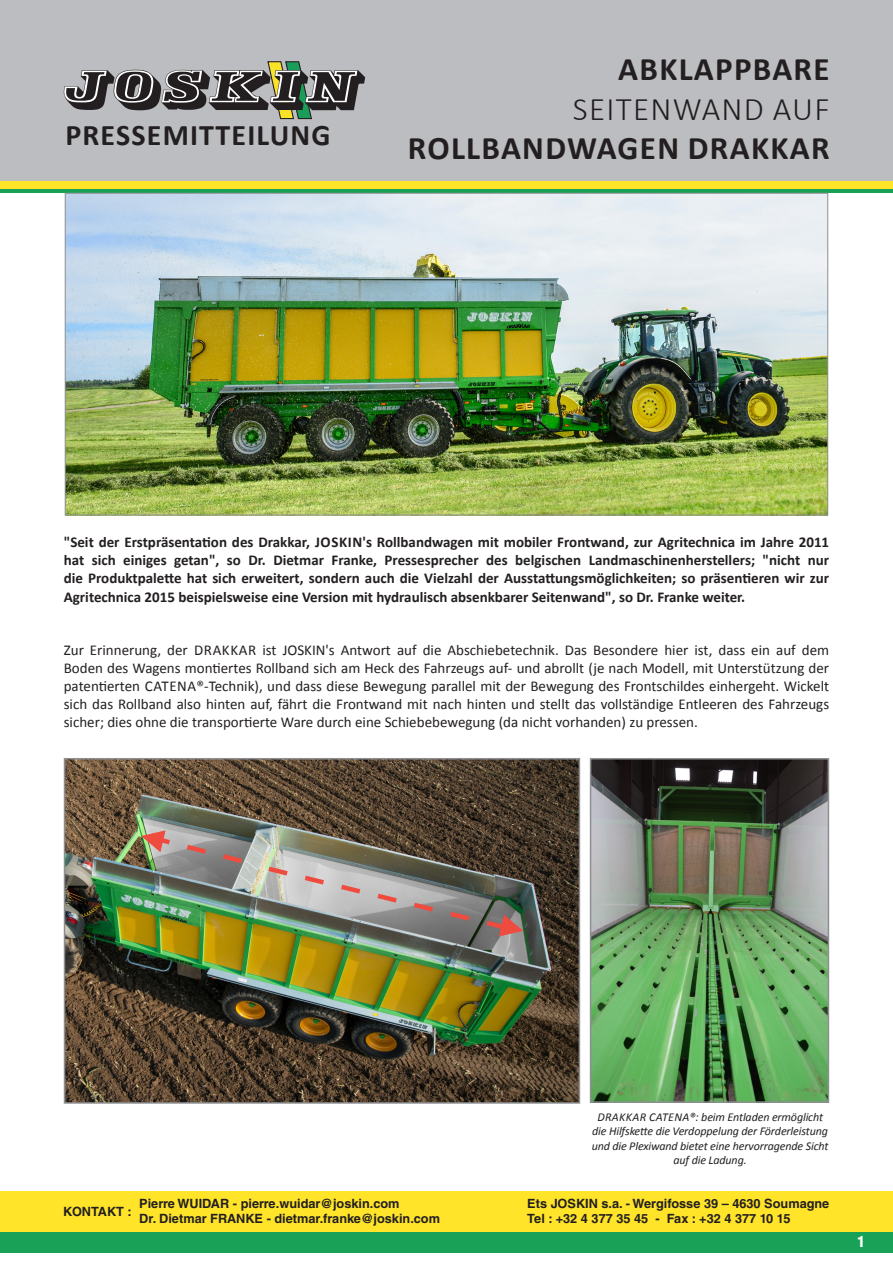
<style>
.page{position:relative;width:893px;height:1263px;background:#fff}
.page>*{position:absolute;margin:0;border:0;box-sizing:border-box;transform-origin:0 0}
.t1{font:700 33px/39.6px "Calibri";letter-spacing:.04em;color:#231f20;text-align:right}
.t2{font:700 30px "Calibri";letter-spacing:.04em;color:#231f20}
.t3{font:15px/18px "Calibri";color:#231f20;text-align:justify}
.t4{font:700 15px/18px "Calibri";color:#231f20;text-align:justify}
.t5{font:900 condensed 15px "Helvetica LT Std";color:#fff}
.t6{font:700 12.75px/15.3px "Helvetica LT Std";color:#231f20}
.t7{font:italic 12px/14.4px "Calibri";letter-spacing:-.01em;color:#231f20;text-align:center}
.s1{font-weight:300}
</style>
<div class="page">
<div style="left:0;top:1229px;width:893px;height:23px;background:#19a157"></div>
<svg style="left:0;top:189px;width:893px;height:4px;background:#1e9f59"></svg>
<div style="left:0;top:1191px;width:893px;height:40px;background:#ffe42a"></div>
<div style="left:0;top:180px;width:893px;height:9px;background:#ffe42a"></div>
<div style="left:0;top:0;width:893px;height:181px;background:#bcbdc0"></div>
<svg style="left:64px;top:61px;width:301px;height:58px"></svg>
<img style="left:67px;top:195px;width:759px;height:318px">
<img style="left:67px;top:761px;width:510px;height:340px">
<div style="left:64px;top:758px;width:516px;height:346px;border:2px solid #8d8f92"></div>
<img style="left:263px;top:863px;width:260px;height:74px">
<svg style="left:141px;top:830px;width:106px;height:36px;background:#9b8c85"></svg>
<img style="left:593px;top:761px;width:233px;height:339px">
<div style="left:590px;top:758px;width:239px;height:345px;border:2px solid #8d8f92"></div>
<h2 class="t2" style="left:65px;top:116px;width:267px">PRESSEMITTEILUNG</h2>
<p class="t1" style="left:408px;top:49px;width:423px">ABKLAPPBARE<br><span class="s1">SEITENWAND AUF<br></span>ROLLBANDWAGEN DRAKKAR</p>
<p class="t4" style="left:64px;top:533px;width:767px">"Seit der Erstpräsentation des Drakkar, JOSKIN's Rollbandwagen mit mobiler Frontwand, zur Agritechnica im Jahre 2011 hat sich einiges getan", so Dr. Dietmar Franke, Pressesprecher des belgischen Landmaschinenherstellers; "nicht nur die Produktpalette hat sich erweitert, sondern auch die Vielzahl der Ausstattungsmöglichkeiten; so präsentieren wir zur Agritechnica 2015 beispielsweise eine Version mit hydraulisch absenkbarer Seitenwand", so Dr. Franke weiter.</p>
<p class="t3" style="left:64px;top:641px;width:767px">Zur Erinnerung, der DRAKKAR ist JOSKIN's Antwort auf die Abschiebetechnik. Das Besondere hier ist, dass ein auf dem Boden des Wagens montiertes Rollband sich am Heck des Fahrzeugs auf- und abrollt (je nach Modell, mit Unterstützung der patentierten CATENA®-Technik), und dass diese Bewegung parallel mit der Bewegung des Frontschildes einhergeht. Wickelt sich das Rollband also hinten auf, fährt die Frontwand mit nach hinten und stellt das vollständige Entleeren des Fahrzeugs sicher; dies ohne die transportierte Ware durch eine Schiebebewegung (da nicht vorhanden) zu pressen.</p>
<p class="t7" style="left:592px;top:1109px;width:238px">DRAKKAR CATENA®: beim Entladen ermöglicht die Hilfskette die Verdoppelung der Förderleistung und die Plexiwand bietet eine hervorragende Sicht auf die Ladung.</p>
<p class="t6" style="left:63px;top:1204px;width:70px">KONTAKT :</p>
<p class="t6" style="left:139px;top:1196px;width:302px">Pierre WUIDAR - pierre.wuidar@joskin.com<br>Dr. Dietmar FRANKE - dietmar.franke@joskin.com</p>
<p class="t6" style="left:527px;top:1195px;width:304px">Ets JOSKIN s.a. - Wergifosse 39 – 4630 Soumagne<br>Tel : +32 4 377 35 45 - Fax : +32 4 377 10 15</p>
<p class="t5" style="left:857px;top:1232px;width:9px">1</p>
</div>
